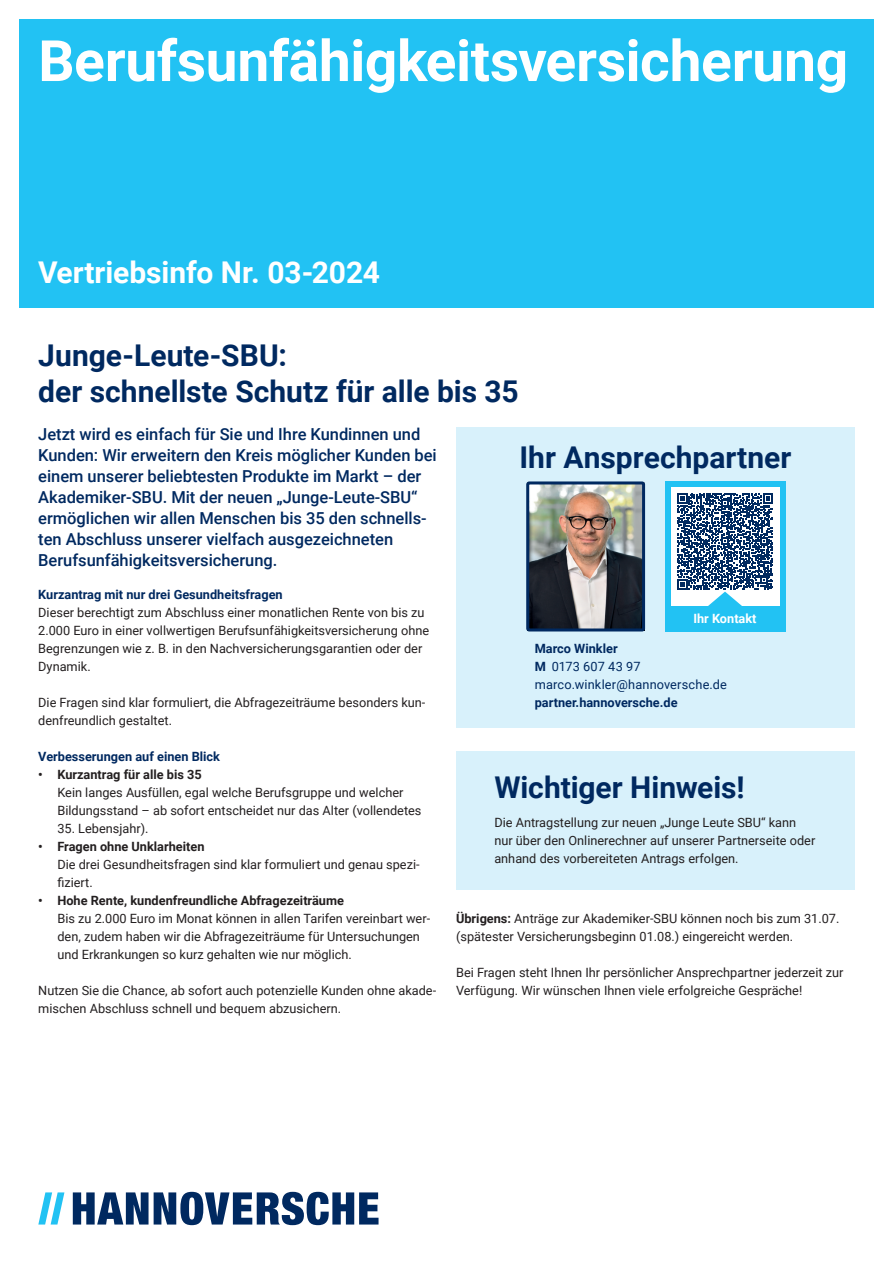
<style>
.page{position:relative;width:893px;height:1263px;background:#fff}
.page>*{position:absolute;margin:0;border:0;box-sizing:border-box;transform-origin:0 0}
.t1{font:700 57px "Roboto";letter-spacing:-.005em;color:#fff}
.t2{font:700 30px/36px "Roboto";color:#002960}
.t3{font:700 30px "Roboto";letter-spacing:-.005em;color:#fff}
.t4{font:500 16.5px/21px "Roboto";color:#002960}
.t5{font:12.75px/18px "Roboto";color:#231f20}
.t6{font:700 12.75px "Roboto";color:#231f20}
.t7{font:700 12.75px "Roboto";color:#002960}
.t8{font:12.75px/18px "Roboto";letter-spacing:.015em;color:#002960}
.t9{font:700 12.75px "Roboto";color:#fff}
.s1{font-weight:700}
</style>
<div class="page">
<div style="left:456px;top:751px;width:399px;height:138px;background:#d8f1fb"></div>
<div style="left:19px;top:19px;width:855px;height:288px;background:#22c2f3"></div>
<svg style="left:73px;top:1192px;width:305px;height:33px"></svg>
<svg style="left:38px;top:1192px;width:26px;height:32px"></svg>
<div style="left:456px;top:427px;width:399px;height:300px;background:#d8f1fb"></div>
<img style="left:530px;top:485px;width:111px;height:142px">
<div style="left:665px;top:481px;width:120px;height:150px;background:#22c2f3"></div>
<div style="left:671px;top:487px;width:108px;height:119px;background:#fff"></div>
<svg style="left:677px;top:493px;width:96px;height:113px"></svg>
<div style="left:526px;top:481px;width:119px;height:150px;border:3px solid #002960;border-radius:2px"></div>
<h1 class="t1" style="left:38px;top:21px;width:811px">Berufsunfähigkeitsversicherung</h1>
<h2 class="t3" style="left:38px;top:251px;width:343px">Vertriebsinfo Nr. 03-2024</h2>
<h2 class="t2" style="left:38px;top:336px;width:482px">Junge-Leute-SBU:<br>der schnellste Schutz für alle bis 35</h2>
<p class="t4" style="left:38px;top:423px;width:400px">Jetzt wird es einfach für Sie und Ihre Kundinnen und Kunden: Wir erweitern den Kreis möglicher Kunden bei einem unserer beliebtesten Produkte im Markt – der Akademiker-SBU. Mit der neuen „Junge-Leute-SBU“ ermöglichen wir allen Menschen bis 35 den schnells&shy;ten Abschluss unserer vielfach ausgezeichneten Berufsunfähigkeitsversicherung.</p>
<p class="t7" style="left:38px;top:585px;width:246px">Kurzantrag mit nur drei Gesundheitsfragen</p>
<p class="t5" style="left:38px;top:603px;width:392px">Dieser berechtigt zum Abschluss einer monatlichen Rente von bis zu 2.000 Euro in einer vollwertigen Berufsunfähigkeitsversicherung ohne Begrenzungen wie z. B. in den Nachversicherungsgarantien oder der Dynamik.</p>
<p class="t5" style="left:38px;top:693px;width:389px">Die Fragen sind klar formuliert, die Abfragezeiträume besonders kun&shy;denfreundlich gestaltet.</p>
<p class="t7" style="left:38px;top:747px;width:183px">Verbesserungen auf einen Blick</p>
<p class="t6" style="left:38px;top:765px;width:165px">• Kurzantrag für alle bis 35</p>
<p class="t5" style="left:57px;top:783px;width:366px">Kein langes Ausfüllen, egal welche Berufsgruppe und welcher<br>Bildungsstand – ab sofort entscheidet nur das Alter (vollendetes</p>
<p class="t5" style="left:57px;top:819px;width:93px">35. Lebensjahr).</p>
<p class="t6" style="left:38px;top:837px;width:168px">• Fragen ohne Unklarheiten</p>
<p class="t5" style="left:57px;top:855px;width:364px">Die drei Gesundheitsfragen sind klar formuliert und genau spezi&shy;fiziert.</p>
<p class="t6" style="left:38px;top:891px;width:307px">• Hohe Rente, kundenfreundliche Abfragezeiträume</p>
<p class="t5" style="left:57px;top:909px;width:374px">Bis zu 2.000 Euro im Monat können in allen Tarifen vereinbart wer&shy;den, zudem haben wir die Abfragezeiträume für Untersuchungen und Erkrankungen so kurz gehalten wie nur möglich.</p>
<p class="t5" style="left:38px;top:981px;width:399px">Nutzen Sie die Chance, ab sofort auch potenzielle Kunden ohne akade&shy;mischen Abschluss schnell und bequem abzusichern.</p>
<h2 class="t2" style="left:519px;top:438px;width:273px">Ihr Ansprechpartner</h2>
<p class="t9" style="left:693px;top:610px;width:65px">Ihr Kontakt</p>
<p class="t8" style="left:535px;top:639px;width:194px"><span class="s1">Marco Winkler<br>M</span> 0173 607 43 97 marco.winkler@hannoversche.de</p>
<p class="t7" style="left:535px;top:693px;width:144px">partner.hannoversche.de</p>
<h2 class="t2" style="left:494px;top:768px;width:252px">Wichtiger Hinweis!</h2>
<p class="t5" style="left:494px;top:813px;width:322px">Die Antragstellung zur neuen „Junge Leute SBU“ kann nur über den Onlinerechner auf unserer Partnerseite oder anhand des vorbereiteten Antrags erfolgen.</p>
<p class="t5" style="left:456px;top:909px;width:385px"><span class="s1">Übrigens:</span> Anträge zur Akademiker-SBU können noch bis zum 31.07. (spätester Versicherungsbeginn 01.08.) eingereicht werden.</p>
<p class="t5" style="left:456px;top:963px;width:389px">Bei Fragen steht Ihnen Ihr persönlicher Ansprechpartner jederzeit zur<br>Verfügung. Wir wünschen Ihnen viele erfolgreiche Gespräche!</p>
</div>
